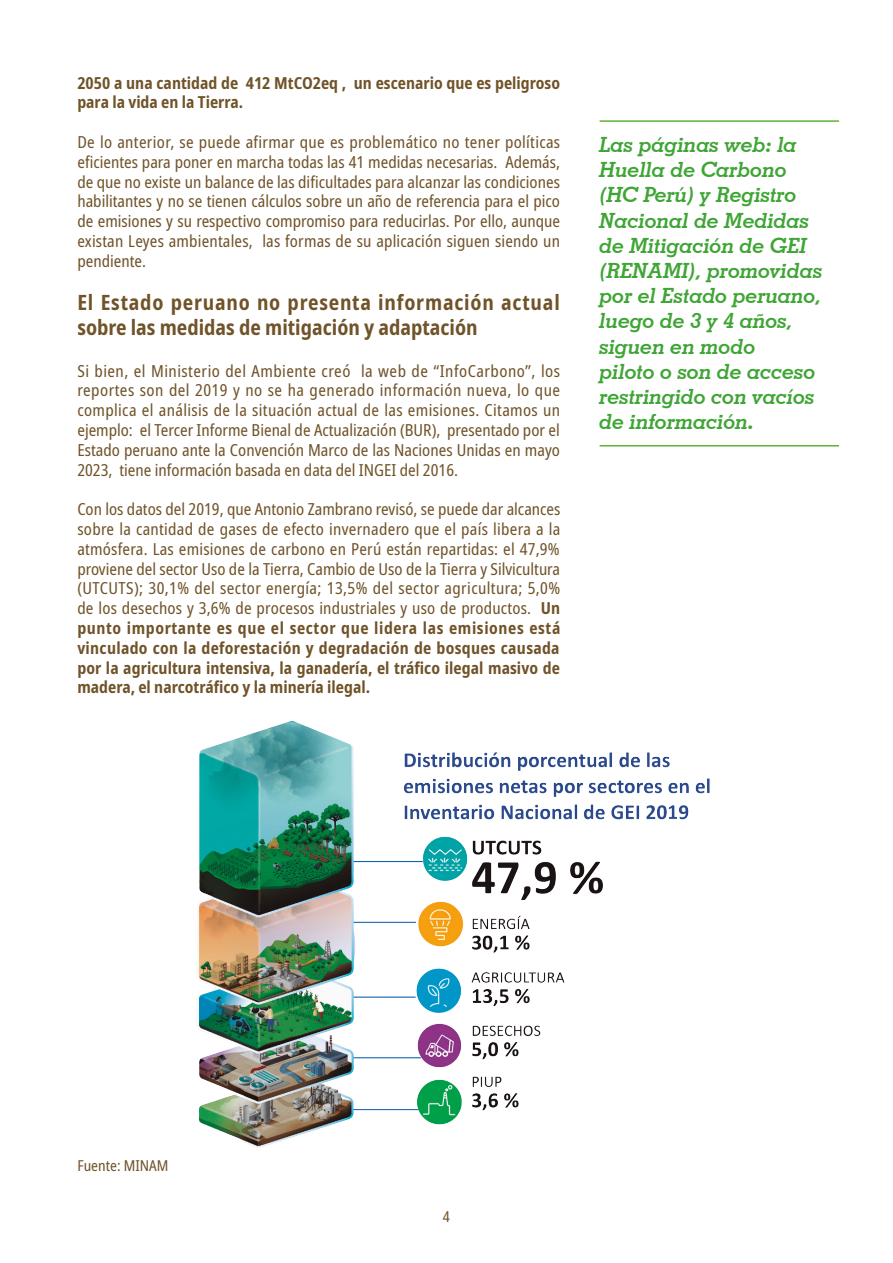
<style>
.page{position:relative;width:893px;height:1263px;background:#fff}
.page>*{position:absolute;margin:0;border:0;box-sizing:border-box;transform-origin:0 0}
.t1{font:italic 700 21px/25.2px "Geometric Slab 703 BT";color:#3fa535}
.t2{font:700 condensed 21px/25.2px "Noto Sans";letter-spacing:.035em;color:#705329}
.t3{font:condensed 16.5px/19.8px "Noto Sans";letter-spacing:.01em;color:#705329;text-align:justify}
.t4{font:700 condensed 16.5px/19.8px "Noto Sans";color:#705329}
.t5{font:condensed 15px "Noto Sans";color:#705329}
.s1{font-weight:700}
</style>
<div class="page">
<img style="left:196px;top:720px;width:514px;height:427px">
<hr style="left:600px;top:120px;width:239px;height:2px;background:#5fb233">
<hr style="left:600px;top:445px;width:239px;height:1px;background:#5fb233">
<p class="t4" style="left:77px;top:73px;width:484px">2050 a una cantidad de 412 MtCO2eq , un escenario que es peligroso para la vida en la Tierra.</p>
<p class="t3" style="left:77px;top:133px;width:484px">De lo anterior, se puede afirmar que es problemático no tener políticas eficientes para poner en marcha todas las 41 medidas necesarias. Además, de que no existe un balance de las dificultades para alcanzar las condiciones habilitantes y no se tienen cálculos sobre un año de referencia para el pico de emisiones y su respectivo compromiso para reducirlas. Por ello, aunque existan Leyes ambientales, las formas de su aplicación siguen siendo un pendiente.</p>
<p class="t2" style="left:77px;top:290px;width:484px">El Estado peruano no presenta información actual sobre las medidas de mitigación y adaptación</p>
<p class="t3" style="left:77px;top:361px;width:484px">Si bien, el Ministerio del Ambiente creó la web de “InfoCarbono”, los reportes son del 2019 y no se ha generado información nueva, lo que complica el análisis de la situación actual de las emisiones. Citamos un ejemplo: el Tercer Informe Bienal de Actualización (BUR), presentado por el Estado peruano ante la Convención Marco de las Naciones Unidas en mayo 2023, tiene información basada en data del INGEI del 2016.</p>
<p class="t3" style="left:77px;top:500px;width:485px">Con los datos del 2019, que Antonio Zambrano revisó, se puede dar alcances sobre la cantidad de gases de efecto invernadero que el país libera a la atmósfera. Las emisiones de carbono en Perú están repartidas: el 47,9% proviene del sector Uso de la Tierra, Cambio de Uso de la Tierra y Silvicultura (UTCUTS); 30,1% del sector energía; 13,5% del sector agricultura; 5,0% de los desechos y 3,6% de procesos industriales y uso de productos. <span class="s1">Un punto importante es que el sector que lidera las emisiones está vinculado con la deforestación y degradación de bosques causada por la agricultura intensiva, la ganadería, el tráfico ilegal masivo de madera, el narcotráfico y la minería ilegal.</span></p>
<p class="t1" style="left:600px;top:132px;width:225px">Las páginas web: la<br>Huella de Carbono (HC Perú) y Registro<br>Nacional de Medidas de Mitigación de GEI (RENAMI), promovidas por el Estado peruano, luego de 3 y 4 años, siguen en modo<br>piloto o son de acceso restringido con vacíos de información.</p>
<p class="t5" style="left:77px;top:1154px;width:93px">Fuente: MINAM</p>
<p class="t5" style="left:443px;top:1206px;width:9px">4</p>
</div>
